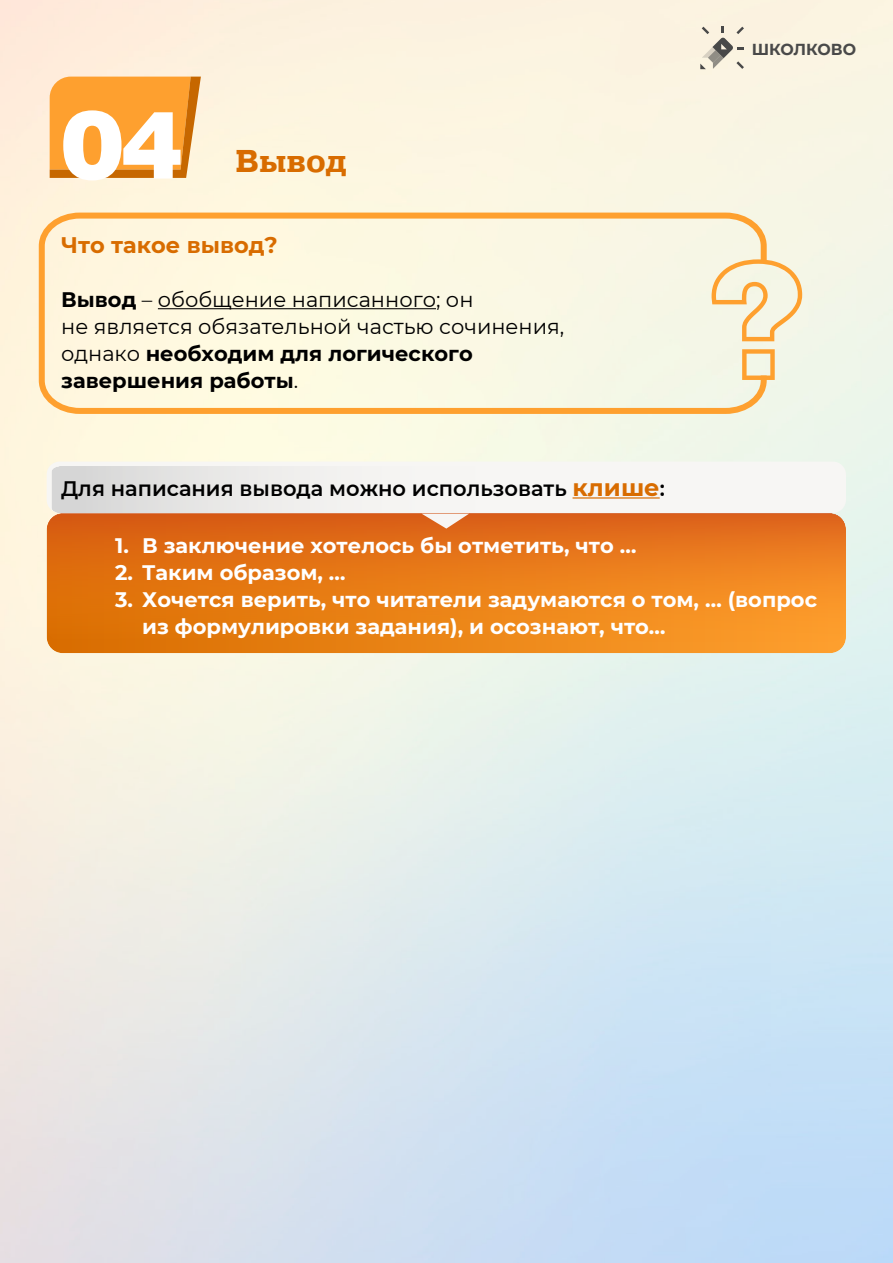
<style>
.page{position:relative;width:893px;height:1263px;background:#fff}
.page>*{position:absolute;margin:0;border:0;box-sizing:border-box;transform-origin:0 0}
.t1{font:900 94.5px "Swiss 721 BT";color:#fff}
.t2{font:700 31.5px "Pragmatica Slab";color:#d86c00}
.t3{font:700 22.5px "Montserrat";color:#d86c00}
.t4{font:700 21px/27px "Montserrat";color:#fff}
.t5{font:21px/27px "Montserrat";color:#000}
.t6{font:600 21px "Montserrat";color:#000}
.t7{font:700 15.9px "Montserrat";color:#494949}
.s1{font-weight:700}
.s2{font-weight:700;font-size:24px;color:#d86c00}
</style>
<div class="page">
<img style="left:0;top:0;width:893px;height:1263px">
<svg style="left:700px;top:27px;width:44px;height:42px;background:#d2ccbe"></svg>
<svg style="left:47px;top:642px;width:799px;height:11px;background:#ea8719"></svg>
<svg style="left:47px;top:513px;width:799px;height:129px;background:#e77a18"></svg>
<div style="left:47px;top:462px;width:799px;height:51px;background:#f7f6f4;border-radius:13px"></div>
<svg style="left:51px;top:466px;width:431px;height:63px"></svg>
<svg style="left:770px;top:259px;width:32px;height:82px;background:#f5e6c6"></svg>
<svg style="left:770px;top:349px;width:5px;height:31px"></svg>
<svg style="left:36px;top:210px;width:734px;height:207px;background:#faf1d4"></svg>
<svg style="left:50px;top:77px;width:151px;height:101px;background:#f69d33"></svg>
<hr style="left:158px;top:308px;width:278px;height:1px;background:#000">
<hr style="left:573px;top:497px;width:87px;height:2px;background:#d86c00">
<h1 class="t1" style="left:61px;top:110px;width:123px">04</h1>
<h2 class="t2" style="left:235px;top:143px;width:113px">Вывод</h2>
<p class="t3" style="left:61px;top:229px;width:218px">Что такое вывод?</p>
<p class="t5" style="left:61px;top:286px;width:505px"><span class="s1">Вывод</span> – обобщение написанного; он<br>не является обязательной частью сочинения, однако <span class="s1">необходим для логического завершения работы</span>.</p>
<p class="t7" style="left:752px;top:38px;width:106px">ШКОЛКОВО</p>
<p class="t6" style="left:61px;top:474px;width:605px">Для написания вывода можно использовать <span class="s2">клише</span>:</p>
<p class="t4" style="left:115px;top:531px;width:523px">1. В заключение хотелось бы отметить, что …</p>
<p class="t4" style="left:115px;top:558px;width:232px">2. Таким образом, …</p>
<p class="t4" style="left:142px;top:585px;width:676px;text-indent:-27px">3. Хочется верить, что читатели задумаются о том, … (вопрос из формулировки задания), и осознают, что…</p>
</div>
